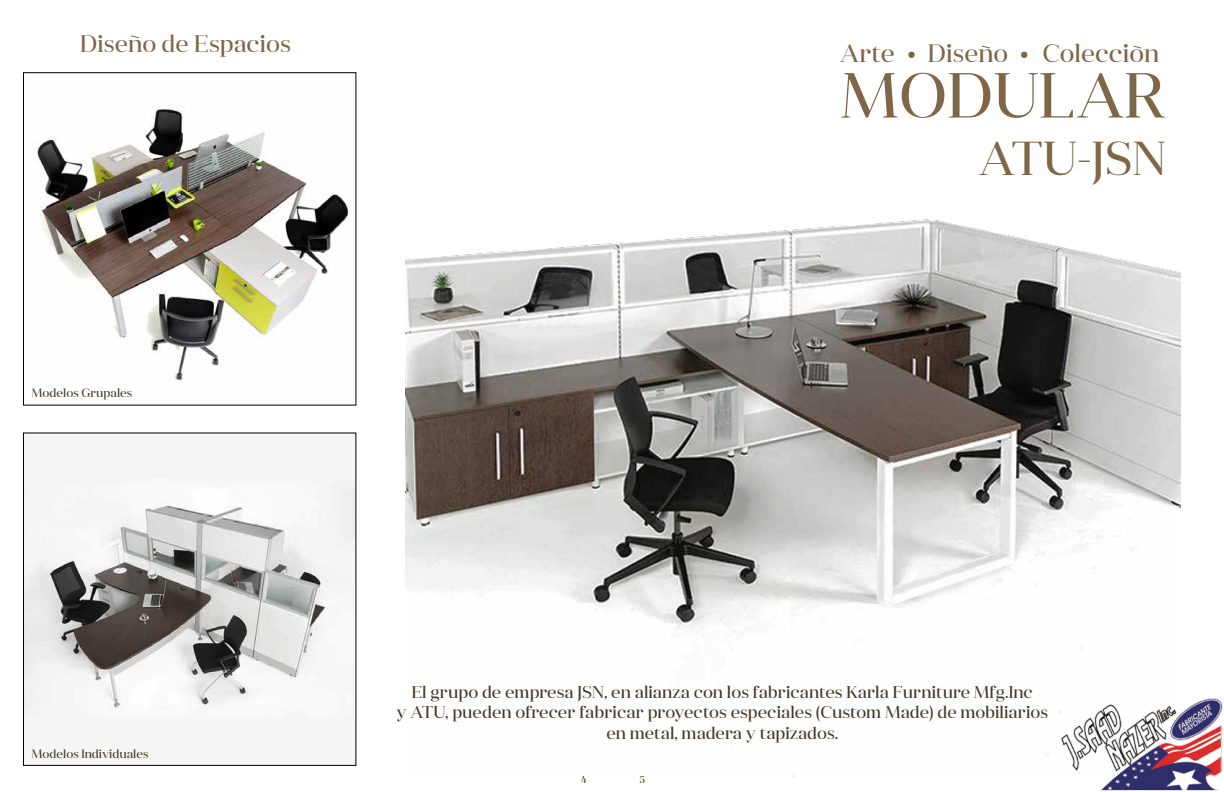
<style>
.page{position:relative;width:1224px;height:792px;background:#fff}
.page>*{position:absolute;margin:0;border:0;box-sizing:border-box;transform-origin:0 0}
.t1{font:63.4px "Anglecia Pro Display";color:#7e6646}
.t2{font:47.6px "Anglecia Pro Display";color:#7e6646}
.t3{font:25.2px "Anglecia Pro Display";color:#7e6646}
.t4{font:23.9px "Anglecia Pro Display";color:#7e6646}
.t5{font:17px/20.4px "Anglecia Pro Display";color:#443726;text-align:center}
.t6{font:12px "Anglecia Pro Display";color:#443726}
.t7{font:10px "Anglecia Pro Display";color:#443726}
</style>
<div class="page">
<img style="left:406px;top:51px;width:775px;height:727px">
<img style="left:36px;top:109px;width:313px;height:272px">
<img style="left:25px;top:479px;width:329px;height:241px">
<div style="left:23px;top:433px;width:333px;height:333px;border:1px solid #000"></div>
<svg style="left:130px;top:35px;width:9px;height:4px"></svg>
<div style="left:908px;top:52px;width:7px;height:6px;background:#7e6646;border-radius:50%"></div>
<svg style="left:1021px;top:52px;width:6px;height:6px"></svg>
<svg style="left:981px;top:45px;width:9px;height:4px"></svg>
<svg style="left:1133px;top:45px;width:9px;height:4px"></svg>
<img style="left:1058px;top:698px;width:165px;height:93px">
<h3 class="t4" style="left:80px;top:28px;width:212px">Diseno de Espacios</h3>
<h3 class="t3" style="left:840px;top:37px;width:56px">Arte</h3>
<h3 class="t3" style="left:928px;top:37px;width:82px">Diseno</h3>
<h3 class="t3" style="left:1042px;top:37px;width:119px">Coleccion</h3>
<p class="t6" style="left:31px;top:386px;width:102px">Modelos Grupales</p>
<p class="t6" style="left:31px;top:747px;width:119px">Modelos Individuales</p>
<h1 class="t1" style="left:840px;top:54px;width:327px">MODULAR</h1>
<h2 class="t2" style="left:979px;top:127px;width:189px">ATU-JSN</h2>
<p class="t5" style="left:396px;top:681px;width:653px">El grupo de empresa JSN, en alianza con los fabricantes Karla Furniture Mfg.Inc<br>y ATU, pueden ofrecer fabricar proyectos especiales (Custom Made) de mobiliarios en metal, madera y tapizados.</p>
<p class="t7" style="left:581px;top:773px;width:7px">4</p>
<p class="t7" style="left:639px;top:773px;width:7px">5</p>
</div>
